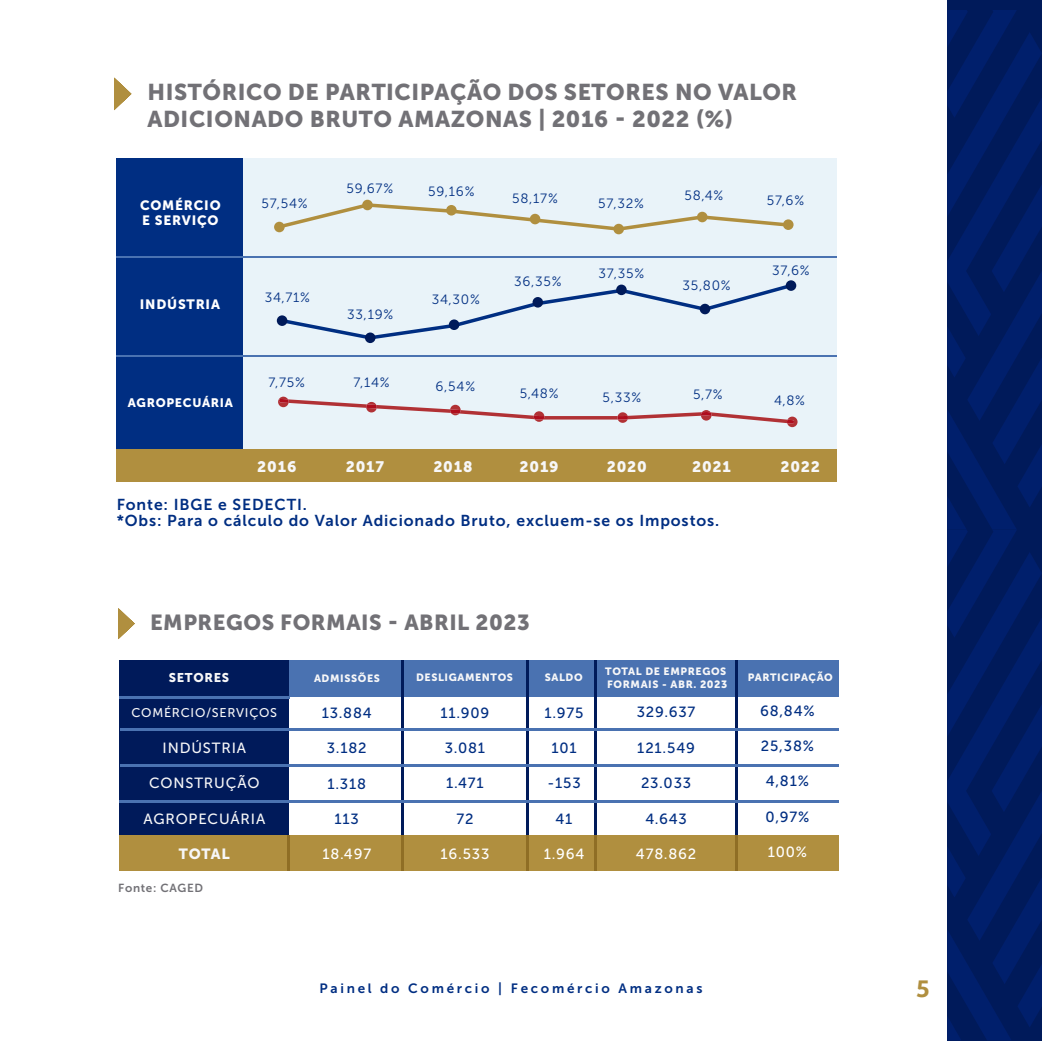
<style>
.page{position:relative;width:1042px;height:1042px;background:#fff}
.page>*{position:absolute;margin:0;border:0;box-sizing:border-box;transform-origin:0 0}
.t1{font:700 23.62px "Malva";color:#b08f3f}
.t2{font:22.75px/27.3px "Museo Sans 900";letter-spacing:.025em;color:#727176}
.t3{font:21.7px "Museo Sans 900";letter-spacing:.025em;color:#727176}
.t4{font:15.75px/16.3px "Museo Sans 700";letter-spacing:.055em;color:#002e82}
.t5{font:15.05px "Museo Sans 900";letter-spacing:.055em;color:#f7f7f8}
.t6{font:14.7px "Museo Sans 500";letter-spacing:.055em;color:#002e82}
.t7{font:14.7px "Museo Sans 500";letter-spacing:.055em;color:#f7f7f8}
.t8{font:14.7px "Museo Sans 500";letter-spacing:.055em;color:#fff}
.t9{font:14.7px "Museo Sans 900";letter-spacing:.055em;color:#f7f7f8}
.t10{font:13.47px "Museo Sans 300";letter-spacing:.055em;color:#002e82}
.t11{font:13.47px "Museo Sans 700";letter-spacing:.2em;color:#002e82}
.t12{font:13.47px/15px "Museo Sans 900";letter-spacing:.055em;color:#fff}
.t13{font:12.6px "Museo Sans 500";letter-spacing:.055em;color:#f7f7f8}
.t14{font:12.6px "Museo Sans 900";letter-spacing:.055em;color:#f7f7f8}
.t15{font:12.25px "Museo Sans 900";letter-spacing:.055em;color:#fff}
.t16{font:11.72px "Museo Sans 700";letter-spacing:.055em;color:#727176}
.t17{font:10.5px/12.6px "Museo Sans 900";letter-spacing:.055em;color:#f7f7f8}
</style>
<div class="page">
<svg style="left:947px;top:10px;width:95px;height:1030px"></svg>
<svg style="left:114px;top:77px;width:17px;height:33px"></svg>
<div style="left:117px;top:159px;width:720px;height:323px;background:#e9f3f9"></div>
<div style="left:117px;top:159px;width:126px;height:323px;background:#002e82"></div>
<hr style="left:117px;top:257px;width:720px;height:1px;background:#4a72b1">
<hr style="left:117px;top:355px;width:720px;height:2px;background:#4a72b1">
<div style="left:117px;top:450px;width:720px;height:32px;background:#b08f3f"></div>
<svg style="left:278px;top:397px;width:519px;height:30px"></svg>
<svg style="left:284px;top:284px;width:505px;height:55px"></svg>
<div style="left:277px;top:315px;width:10px;height:11px;background:#001a5a;border-radius:50%"></div>
<div style="left:365px;top:332px;width:10px;height:11px;background:#001a5a;border-radius:50%"></div>
<div style="left:449px;top:319px;width:10px;height:11px;background:#001a5a;border-radius:50%"></div>
<div style="left:532px;top:297px;width:11px;height:11px;background:#001a5a;border-radius:50%"></div>
<div style="left:616px;top:285px;width:11px;height:10px;background:#001a5a;border-radius:50%"></div>
<div style="left:700px;top:304px;width:10px;height:10px;background:#001a5a;border-radius:50%"></div>
<div style="left:786px;top:280px;width:10px;height:11px;background:#001a5a;border-radius:50%"></div>
<svg style="left:276px;top:203px;width:510px;height:28px"></svg>
<div style="left:274px;top:222px;width:11px;height:10px;background:#b08f3f;border-radius:50%"></div>
<div style="left:362px;top:200px;width:11px;height:10px;background:#b08f3f;border-radius:50%"></div>
<div style="left:446px;top:205px;width:11px;height:10px;background:#b08f3f;border-radius:50%"></div>
<div style="left:530px;top:214px;width:10px;height:10px;background:#b08f3f;border-radius:50%"></div>
<div style="left:613px;top:224px;width:11px;height:10px;background:#b08f3f;border-radius:50%"></div>
<div style="left:697px;top:212px;width:10px;height:10px;background:#b08f3f;border-radius:50%"></div>
<div style="left:783px;top:219px;width:10px;height:11px;background:#b08f3f;border-radius:50%"></div>
<svg style="left:118px;top:608px;width:17px;height:31px"></svg>
<div style="left:119px;top:660px;width:170px;height:210px;background:#001a5a"></div>
<div style="left:119px;top:835px;width:719px;height:35px;background:#b08f3f"></div>
<div style="left:289px;top:660px;width:549px;height:37px;background:#4a72b1"></div>
<hr style="left:401px;top:660px;width:2px;height:175px;background:#001a5a">
<hr style="left:527px;top:660px;width:2px;height:175px;background:#001a5a">
<hr style="left:594px;top:660px;width:2px;height:175px;background:#001a5a">
<hr style="left:287px;top:835px;width:2px;height:35px;background:#8f6e25">
<hr style="left:401px;top:835px;width:2px;height:35px;background:#8f6e25">
<hr style="left:527px;top:835px;width:2px;height:35px;background:#8f6e25">
<hr style="left:594px;top:835px;width:2px;height:35px;background:#8f6e25">
<hr style="left:735px;top:660px;width:3px;height:175px;background:#001a5a">
<hr style="left:735px;top:835px;width:3px;height:35px;background:#8f6e25">
<hr style="left:120px;top:728px;width:718px;height:2px;background:#4a72b1">
<hr style="left:120px;top:764px;width:718px;height:2px;background:#4a72b1">
<hr style="left:119px;top:800px;width:719px;height:2px;background:#4a72b1">
<hr style="left:119px;top:696px;width:171px;height:2px;background:#4a72b1">
<h2 class="t2" style="left:147px;top:78px;width:651px">HISTÓRICO DE PARTICIPAÇÃO DOS SETORES NO VALOR<br>ADICIONADO BRUTO AMAZONAS | 2016 - 2022 (%)</h2>
<p class="t12" style="left:140px;top:198px;width:82px">COMÉRCIO<br>E SERVIÇO</p>
<p class="t10" style="left:262px;top:196px;width:47px">57,54%</p>
<p class="t10" style="left:347px;top:181px;width:48px">59,67%</p>
<p class="t10" style="left:428px;top:184px;width:48px">59,16%</p>
<p class="t10" style="left:512px;top:191px;width:47px">58,17%</p>
<p class="t10" style="left:598px;top:196px;width:47px">57,32%</p>
<p class="t10" style="left:684px;top:188px;width:40px">58,4%</p>
<p class="t10" style="left:767px;top:193px;width:39px">57,6%</p>
<p class="t12" style="left:140px;top:297px;width:81px">INDÚSTRIA</p>
<p class="t10" style="left:265px;top:290px;width:47px">34,71%</p>
<p class="t10" style="left:347px;top:307px;width:48px">33,19%</p>
<p class="t10" style="left:432px;top:292px;width:50px">34,30%</p>
<p class="t10" style="left:514px;top:274px;width:49px">36,35%</p>
<p class="t10" style="left:598px;top:266px;width:47px">37,35%</p>
<p class="t10" style="left:682px;top:278px;width:50px">35,80%</p>
<p class="t10" style="left:772px;top:263px;width:39px">37,6%</p>
<p class="t15" style="left:128px;top:396px;width:107px">AGROPECUÁRIA</p>
<p class="t10" style="left:268px;top:375px;width:38px">7,75%</p>
<p class="t10" style="left:353px;top:375px;width:38px">7,14%</p>
<p class="t10" style="left:436px;top:379px;width:41px">6,54%</p>
<p class="t10" style="left:520px;top:386px;width:40px">5,48%</p>
<p class="t10" style="left:602px;top:390px;width:40px">5,33%</p>
<p class="t10" style="left:693px;top:387px;width:31px">5,7%</p>
<p class="t10" style="left:774px;top:393px;width:33px">4,8%</p>
<p class="t5" style="left:257px;top:458px;width:41px">2016</p>
<p class="t5" style="left:346px;top:458px;width:40px">2017</p>
<p class="t5" style="left:433px;top:458px;width:41px">2018</p>
<p class="t5" style="left:519px;top:458px;width:41px">2019</p>
<p class="t5" style="left:607px;top:458px;width:42px">2020</p>
<p class="t5" style="left:692px;top:458px;width:40px">2021</p>
<p class="t5" style="left:780px;top:458px;width:41px">2022</p>
<p class="t4" style="left:117px;top:496px;width:604px">Fonte: IBGE e SEDECTI.<br>*Obs: Para o cálculo do Valor Adicionado Bruto, excluem-se os Impostos.</p>
<h3 class="t3" style="left:150px;top:610px;width:381px">EMPREGOS FORMAIS - ABRIL 2023</h3>
<p class="t14" style="left:169px;top:670px;width:62px">SETORES</p>
<p class="t17" style="left:314px;top:672px;width:67px">ADMISSÕES</p>
<p class="t17" style="left:416px;top:671px;width:98px">DESLIGAMENTOS</p>
<p class="t6" style="left:322px;top:705px;width:52px">13.884</p>
<p class="t6" style="left:327px;top:740px;width:41px">3.182</p>
<p class="t6" style="left:327px;top:775px;width:40px">1.318</p>
<p class="t6" style="left:334px;top:811px;width:26px">113</p>
<p class="t8" style="left:322px;top:846px;width:50px">18.497</p>
<p class="t13" style="left:131px;top:706px;width:147px">COMÉRCIO/SERVIÇOS</p>
<p class="t7" style="left:163px;top:740px;width:85px">INDÚSTRIA</p>
<p class="t7" style="left:149px;top:775px;width:112px">CONSTRUÇÃO</p>
<p class="t7" style="left:143px;top:810px;width:123px">AGROPECUÁRIA</p>
<p class="t9" style="left:179px;top:845px;width:53px">TOTAL</p>
<p class="t6" style="left:440px;top:704px;width:51px">11.909</p>
<p class="t6" style="left:445px;top:740px;width:42px">3.081</p>
<p class="t6" style="left:446px;top:775px;width:39px">1.471</p>
<p class="t6" style="left:456px;top:810px;width:19px">72</p>
<p class="t8" style="left:440px;top:846px;width:50px">16.533</p>
<p class="t16" style="left:118px;top:882px;width:86px">Fonte: CAGED</p>
<p class="t17" style="left:545px;top:671px;width:39px">SALDO</p>
<p class="t17" style="left:605px;top:665px;width:124px">TOTAL DE EMPREGOS<br>FORMAIS - ABR. 2023</p>
<p class="t6" style="left:544px;top:704px;width:41px">1.975</p>
<p class="t6" style="left:551px;top:740px;width:27px">101</p>
<p class="t6" style="left:547px;top:775px;width:35px">-153</p>
<p class="t6" style="left:555px;top:810px;width:18px">41</p>
<p class="t8" style="left:544px;top:846px;width:42px">1.964</p>
<p class="t6" style="left:637px;top:704px;width:60px">329.637</p>
<p class="t6" style="left:637px;top:740px;width:59px">121.549</p>
<p class="t6" style="left:641px;top:775px;width:52px">23.033</p>
<p class="t6" style="left:645px;top:810px;width:43px">4.643</p>
<p class="t8" style="left:636px;top:846px;width:62px">478.862</p>
<p class="t17" style="left:748px;top:671px;width:87px">PARTICIPAÇÃO</p>
<p class="t6" style="left:760px;top:702px;width:56px">68,84%</p>
<p class="t6" style="left:761px;top:738px;width:55px">25,38%</p>
<p class="t6" style="left:766px;top:773px;width:44px">4,81%</p>
<p class="t6" style="left:765px;top:808px;width:45px">0,97%</p>
<p class="t8" style="left:768px;top:844px;width:41px">100%</p>
<p class="t11" style="left:319px;top:981px;width:384px">Painel do Comércio | Fecomércio Amazonas</p>
<h1 class="t1" style="left:916px;top:974px;width:15px">5</h1>
</div>
